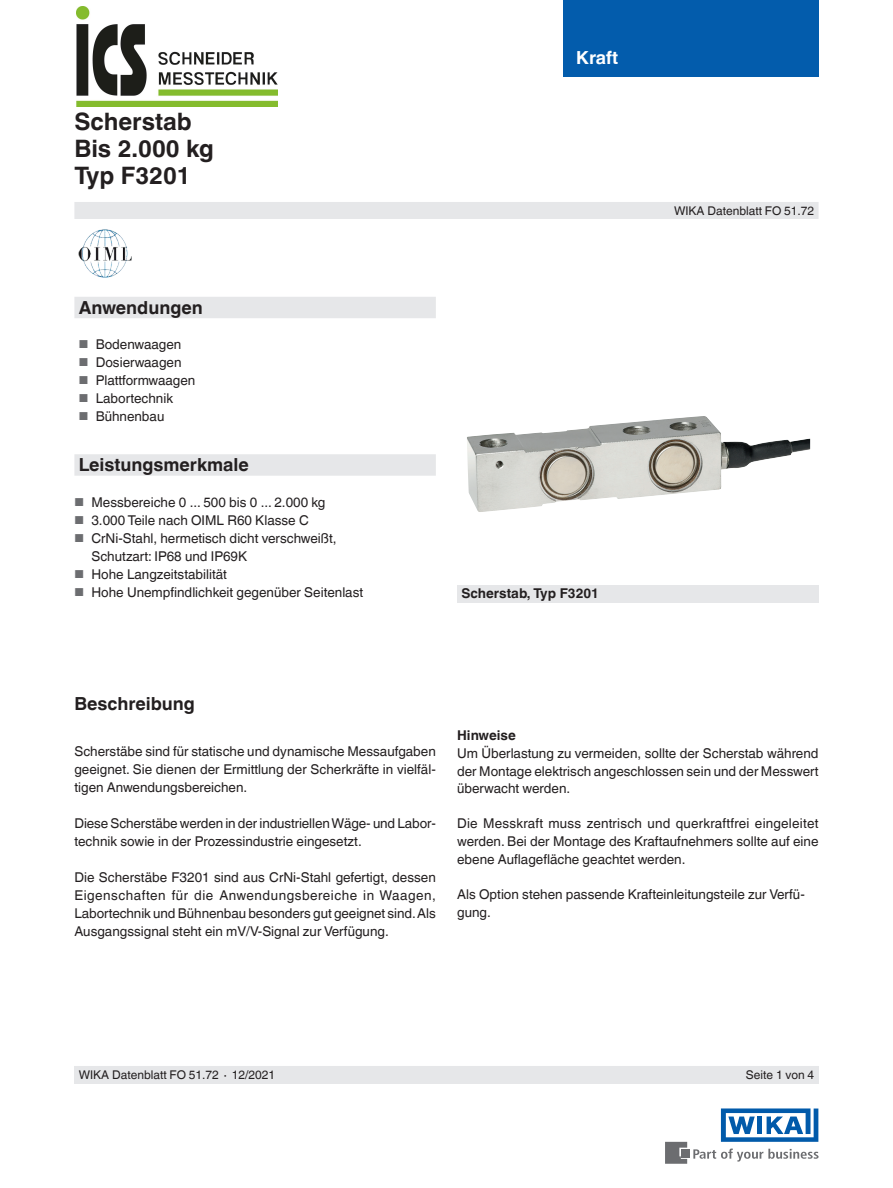
<style>
.page{position:relative;width:893px;height:1188px;background:#fff}
.page>*{position:absolute;margin:0;border:0;box-sizing:border-box;transform-origin:0 0}
.Headline{font:700 24px "Helvetica World";color:#231f20}
.Subheadline1{font:700 18px "Helvetica World";color:#231f20}
.t1{font:700 18px "Helvetica World";color:#fff}
.Running_text{font:13.5px/18px "Helvetica World";color:#231f20;text-align:justify}
.Subheadline2{font:700 13.5px "Helvetica World";color:#231f20}
.t2{font:12px "Helvetica World";color:#231f20}
.s1{font-size:11.55px;color:#6c6d70}
</style>
<div class="page">
<img style="left:78px;top:229px;width:54px;height:49px">
<div style="left:457px;top:585px;width:362px;height:18px;background:#e6e7e9"></div>
<svg style="left:74px;top:297px;width:362px;height:179px"></svg>
<svg style="left:693px;top:1149px;width:126px;height:13px"></svg>
<div style="left:682px;top:1150px;width:8px;height:8px;background:#6c6d70"></div>
<svg style="left:665px;top:1142px;width:22px;height:22px"></svg>
<svg style="left:721px;top:1108px;width:97px;height:34px"></svg>
<div style="left:563px;top:0;width:256px;height:77px;background:#035cac"></div>
<div style="left:74px;top:1066px;width:745px;height:18px;background:#e6e7e9"></div>
<div style="left:74px;top:202px;width:745px;height:17px;background:#e6e7e9"></div>
<img style="left:467px;top:416px;width:343px;height:96px">
<img style="left:77px;top:6px;width:200px;height:100px">
<p class="Headline" style="left:74px;top:107px;width:119px">Scherstab</p>
<p class="Headline" style="left:74px;top:134px;width:141px">Bis 2.000 kg</p>
<p class="Headline" style="left:74px;top:161px;width:118px">Typ F3201</p>
<p class="Subheadline1" style="left:79px;top:297px;width:126px">Anwendungen</p>
<p class="Running_text" style="left:79px;top:336px;width:104px"><span class="s1">■</span> Bodenwaagen</p>
<p class="Running_text" style="left:79px;top:354px;width:104px"><span class="s1">■</span> Dosierwaagen</p>
<p class="Running_text" style="left:79px;top:372px;width:118px"><span class="s1">■</span> Plattformwaagen</p>
<p class="Running_text" style="left:79px;top:390px;width:96px"><span class="s1">■</span> Labortechnik</p>
<p class="Running_text" style="left:79px;top:408px;width:87px"><span class="s1">■</span> Bühnenbau</p>
<p class="Subheadline1" style="left:79px;top:455px;width:172px">Leistungsmerkmale</p>
<p class="Running_text" style="left:74px;top:493px;width:253px"><span class="s1">■</span> Messbereiche 0 ... 500 bis 0 ... 2.000 kg</p>
<p class="Running_text" style="left:74px;top:511px;width:236px"><span class="s1">■</span> 3.000 Teile nach OIML R60 Klasse C</p>
<p class="Running_text" style="left:74px;top:529px;width:264px"><span class="s1">■</span> CrNi-Stahl, hermetisch dicht verschweißt,</p>
<p class="Running_text" style="left:91px;top:547px;width:157px">Schutzart: IP68 und IP69K</p>
<p class="Running_text" style="left:74px;top:565px;width:154px"><span class="s1">■</span> Hohe Langzeitstabilität</p>
<p class="Running_text" style="left:74px;top:583px;width:290px"><span class="s1">■</span> Hohe Unempfindlichkeit gegenüber Seitenlast</p>
<h2 class="t1" style="left:576px;top:47px;width:44px">Kraft</h2>
<p class="t2" style="left:674px;top:204px;width:142px">WIKA Datenblatt FO 51.72</p>
<p class="Subheadline2" style="left:461px;top:586px;width:139px">Scherstab, Typ F3201</p>
<p class="Subheadline1" style="left:74px;top:694px;width:122px">Beschreibung</p>
<p class="Running_text" style="left:74px;top:742px;width:363px">Scherstäbe sind für statische und dynamische Messaufgaben geeignet. Sie dienen der Ermittlung der Scherkräfte in vielfäl&shy;tigen Anwendungsbereichen.</p>
<p class="Running_text" style="left:74px;top:814px;width:363px">Diese Scherstäbe werden in der industriellen Wäge- und Labor&shy;technik sowie in der Prozessindustrie eingesetzt.</p>
<p class="Running_text" style="left:74px;top:868px;width:363px">Die Scherstäbe F3201 sind aus CrNi-Stahl gefertigt, dessen Eigenschaften für die Anwendungsbereiche in Waagen, Labortechnik und Bühnenbau besonders gut geeignet sind. Als Ausgangssignal steht ein mV/V-Signal zur Verfügung.</p>
<p class="Subheadline2" style="left:457px;top:728px;width:60px">Hinweise</p>
<p class="Running_text" style="left:457px;top:744px;width:363px">Um Überlastung zu vermeiden, sollte der Scherstab während der Montage elektrisch angeschlossen sein und der Messwert überwacht werden.</p>
<p class="Running_text" style="left:457px;top:815px;width:363px">Die Messkraft muss zentrisch und querkraftfrei eingeleitet werden. Bei der Montage des Kraftaufnehmers sollte auf eine ebene Auflagefläche geachtet werden.</p>
<p class="Running_text" style="left:457px;top:886px;width:349px">Als Option stehen passende Krafteinleitungsteile zur Verfü&shy;gung.</p>
<p class="t2" style="left:79px;top:1068px;width:198px">WIKA Datenblatt FO 51.72 ∙ 12/2021</p>
<p class="t2" style="left:746px;top:1068px;width:70px">Seite 1 von 4</p>
</div>
